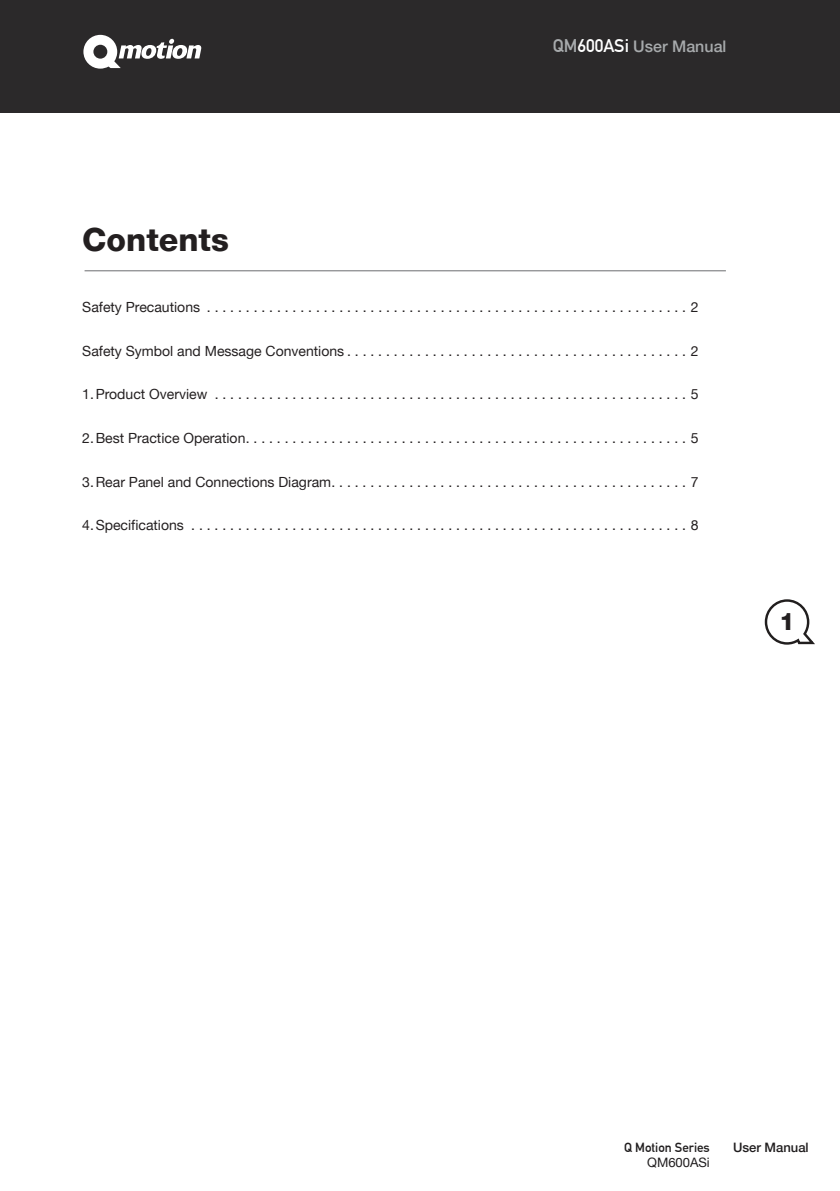
<style>
.page{position:relative;width:840px;height:1191px;background:#fff}
.page>*{position:absolute;margin:0;border:0;box-sizing:border-box;transform-origin:0 0}
.t1{font:800 32px "Helvetica Neue";color:#231f20}
.t2{font:800 24px "Helvetica Neue";color:#231f20}
.t3{font:500 16px "Helvetica Neue";color:#a7aaac}
.t4{font:14px "Helvetica Neue";color:#231f20}
.t5{font:13px "DIN Mittelschrift";color:#201d1e}
.t6{font:500 13px "Helvetica Neue";color:#201d1e}
.t7{font:13px "Helvetica Neue";color:#201d1e}
.s1{font-family:"DIN Mittelschrift";font-weight:400;font-size:18px}
.s2{font-family:"DIN Mittelschrift";font-weight:400;font-size:18px;color:#fff}
</style>
<div class="page">
<div style="left:0;top:0;width:839px;height:113px;background:#2b292a"></div>
<svg style="left:83px;top:35px;width:118px;height:34px"></svg>
<svg style="left:764px;top:599px;width:51px;height:46px"></svg>
<hr style="left:84px;top:270px;width:641px;height:1px;background:#6c6d70">
<h1 class="t1" style="left:82px;top:221px;width:148px">Contents</h1>
<p class="t3" style="left:552px;top:37px;width:175px"><span class="s1">QM</span><span class="s2">600ASi</span> User Manual</p>
<p class="t4" style="left:82px;top:298px;width:617px">Safety Precautions . . . . . . . . . . . . . . . . . . . . . . . . . . . . . . . . . . . . . . . . . . . . . . . . . . . . . . . . . . . . . . 2</p>
<p class="t4" style="left:82px;top:342px;width:617px">Safety Symbol and Message Conventions . . . . . . . . . . . . . . . . . . . . . . . . . . . . . . . . . . . . . . . . . . . . 2</p>
<p class="t4" style="left:82px;top:386px;width:617px">1. Product Overview . . . . . . . . . . . . . . . . . . . . . . . . . . . . . . . . . . . . . . . . . . . . . . . . . . . . . . . . . . . . . 5</p>
<p class="t4" style="left:82px;top:429px;width:617px">2. Best Practice Operation . . . . . . . . . . . . . . . . . . . . . . . . . . . . . . . . . . . . . . . . . . . . . . . . . . . . . . . . . 5</p>
<p class="t4" style="left:82px;top:473px;width:617px">3. Rear Panel and Connections Diagram . . . . . . . . . . . . . . . . . . . . . . . . . . . . . . . . . . . . . . . . . . . . . . 7</p>
<p class="t4" style="left:82px;top:517px;width:617px">4. Specifications . . . . . . . . . . . . . . . . . . . . . . . . . . . . . . . . . . . . . . . . . . . . . . . . . . . . . . . . . . . . . . . . 8</p>
<h2 class="t2" style="left:778px;top:607px;width:17px">1</h2>
<p class="t5" style="left:623px;top:1139px;width:87px">Q Motion Series</p>
<p class="t6" style="left:732px;top:1139px;width:77px">User Manual</p>
<p class="t7" style="left:646px;top:1154px;width:64px">QM600ASi</p>
</div>
